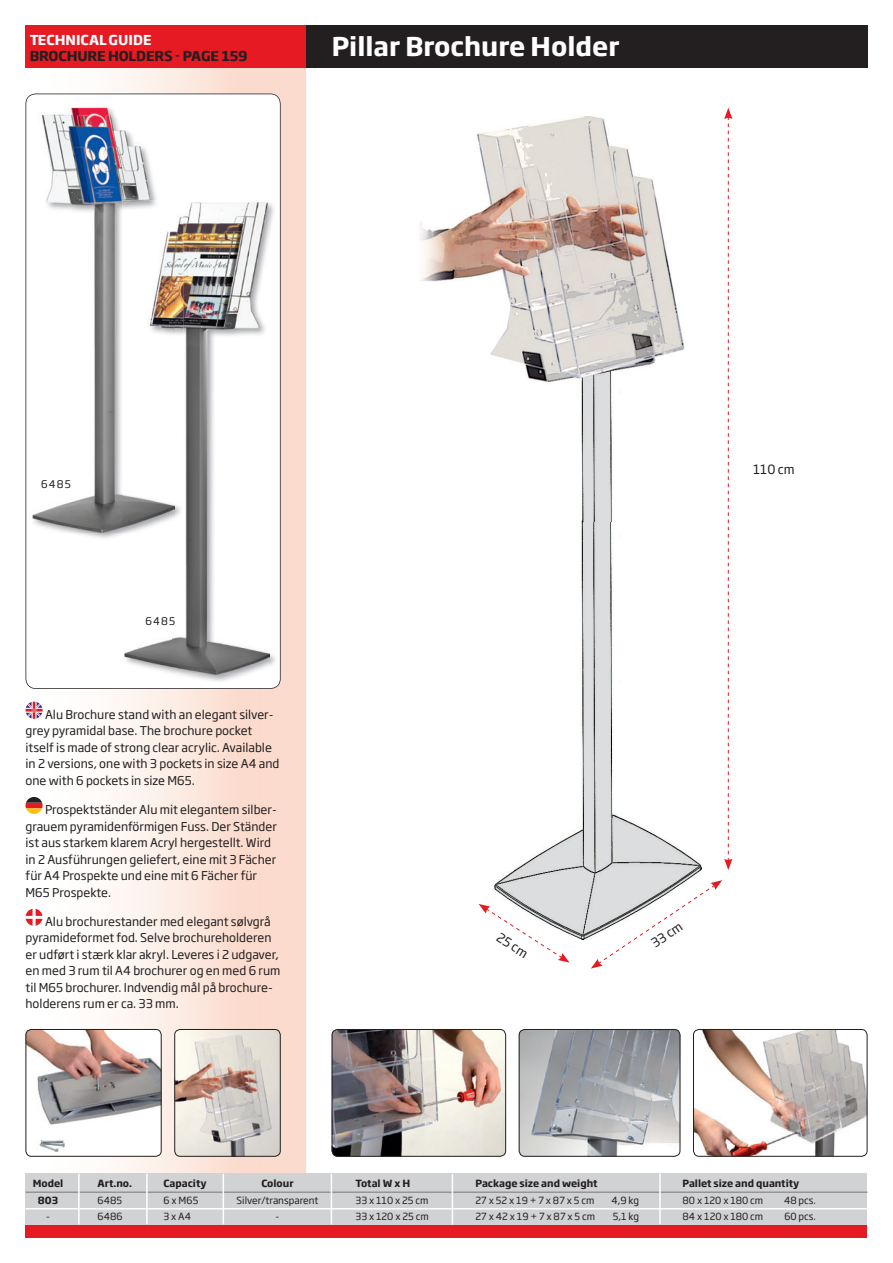
<style>
.page{position:relative;width:893px;height:1263px;background:#fff}
.page>*{position:absolute;margin:0;border:0;box-sizing:border-box;transform-origin:0 0}
.t1{font:700 25.5px "Soho Gothic Pro";color:#fff}
.t2{font:700 13.5px "Soho Gothic Pro";letter-spacing:-.01em;color:#231f20}
.t3{font:700 13.5px "Soho Gothic Pro";letter-spacing:.005em;color:#fff}
.t4{font:12.6px "Soho Gothic Pro";color:#231f20}
.t5{font:12px/16.5px "Soho Gothic Pro";color:#231f20}
.t6{font:10.5px "Soho Gothic Pro";letter-spacing:.1em;color:#231f20}
.t7{font:9.75px "Soho Gothic Pro";color:#231f20}
.t8{font:700 9.75px "Soho Gothic Pro";color:#231f20}
</style>
<div class="page">
<div style="left:306px;top:26px;width:561px;height:42px;background:#231f20"></div>
<div style="left:26px;top:26px;width:280px;height:42px;background:#e51a23"></div>
<img style="left:120px;top:1067px;width:140px;height:106px">
<div style="left:26px;top:1225px;width:841px;height:12px;background:#e51a23"></div>
<svg style="left:25px;top:94px;width:256px;height:595px"></svg>
<svg style="left:26px;top:702px;width:17px;height:17px"></svg>
<svg style="left:26px;top:797px;width:17px;height:17px"></svg>
<svg style="left:26px;top:909px;width:17px;height:17px"></svg>
<img style="left:123px;top:201px;width:155px;height:482px">
<img style="left:173px;top:202px;width:96px;height:472px">
<img style="left:124px;top:541px;width:49px;height:133px">
<img style="left:31px;top:106px;width:152px;height:435px">
<img style="left:124px;top:202px;width:59px;height:339px">
<img style="left:33px;top:108px;width:142px;height:106px">
<img style="left:33px;top:214px;width:90px;height:318px">
<img style="left:123px;top:201px;width:52px;height:331px">
<img style="left:124px;top:202px;width:51px;height:330px">
<img style="left:174px;top:1029px;width:107px;height:128px">
<div style="left:174px;top:1029px;width:107px;height:128px;border:1px solid #231f20;border-radius:6px"></div>
<div style="left:26px;top:1029px;width:135px;height:127px;background:#fff;border-radius:6px"></div>
<img style="left:26px;top:1029px;width:135px;height:123px">
<div style="left:26px;top:1029px;width:136px;height:128px;border:1px solid #231f20;border-radius:6px"></div>
<img style="left:332px;top:1029px;width:173px;height:128px">
<div style="left:332px;top:1029px;width:174px;height:128px;border:1px solid #231f20;border-radius:6px"></div>
<img style="left:519px;top:1029px;width:161px;height:127px">
<div style="left:519px;top:1029px;width:161px;height:128px;border:1px solid #231f20;border-radius:6px"></div>
<img style="left:694px;top:1029px;width:173px;height:127px">
<div style="left:693px;top:1029px;width:174px;height:128px;border:1px solid #231f20;border-radius:6px"></div>
<div style="left:26px;top:1173px;width:841px;height:52px;background:#d1d2d4"></div>
<hr style="left:26px;top:1191px;width:841px;height:2px;background:#939598">
<hr style="left:26px;top:1208px;width:841px;height:1px;background:#fff">
<hr style="left:78px;top:1174px;width:2px;height:50px;background:#fff">
<hr style="left:223px;top:1174px;width:1px;height:50px;background:#fff">
<hr style="left:331px;top:1174px;width:1px;height:50px;background:#fff">
<hr style="left:452px;top:1174px;width:1px;height:51px;background:#fff">
<hr style="left:146px;top:1173px;width:2px;height:51px;background:#fff">
<hr style="left:659px;top:1173px;width:2px;height:51px;background:#fff">
<img style="left:420px;top:116px;width:281px;height:823px">
<svg style="left:724px;top:108px;width:8px;height:762px"></svg>
<div style="left:731px;top:464px;width:85px;height:14px;background:#fff"></div>
<svg style="left:591px;top:880px;width:131px;height:88px"></svg>
<svg style="left:472px;top:904px;width:98px;height:59px"></svg>
<p class="t3" style="left:30px;top:29px;width:123px">TECHNICAL GUIDE</p>
<p class="t2" style="left:30px;top:45px;width:219px">BROCHURE HOLDERS - PAGE 159</p>
<h1 class="t1" style="left:332px;top:27px;width:289px">Pillar Brochure Holder</h1>
<p class="t6" style="left:41px;top:476px;width:31px">6485</p>
<p class="t6" style="left:146px;top:613px;width:31px">6485</p>
<p class="t5" style="left:26px;top:705px;width:255px;text-indent:20px">Alu Brochure stand with an elegant silver&shy;grey pyramidal base. The brochure pocket itself is made of strong clear acrylic. Available in 2 versions, one with 3 pockets in size A4 and one with 6 pockets in size M65.</p>
<p class="t5" style="left:26px;top:801px;width:253px;text-indent:20px">Prospektständer Alu mit elegantem silber&shy;grauem pyramidenförmigen Fuss. Der Ständer ist aus starkem klarem Acryl hergestellt. Wird in 2 Ausführungen geliefert, eine mit 3 Fächer für A4 Prospekte und eine mit 6 Fächer für M65 Prospekte.</p>
<p class="t5" style="left:26px;top:912px;width:257px;text-indent:20px">Alu brochurestander med elegant sølvgrå pyramideformet fod. Selve brochureholderen er udført i stærk klar akryl. Leveres i 2 udgaver, en med 3 rum til A4 brochurer og en med 6 rum til M65 brochurer. Indvendig mål på brochure&shy;holderens rum er ca. 33 mm.</p>
<p class="t4" style="left:753px;top:460px;width:43px">110 cm</p>
<p class="t4" style="left:503px;top:928px;width:36px;rotate:32deg">25 cm</p>
<p class="t4" style="left:647px;top:936px;width:36px;rotate:-34deg">33 cm</p>
<p class="t8" style="left:33px;top:1176px;width:32px">Model</p>
<p class="t8" style="left:98px;top:1176px;width:36px">Art.no.</p>
<p class="t8" style="left:164px;top:1176px;width:45px">Capacity</p>
<p class="t8" style="left:261px;top:1176px;width:34px">Colour</p>
<p class="t8" style="left:356px;top:1176px;width:56px">Total W x H</p>
<p class="t8" style="left:476px;top:1176px;width:123px">Package size and weight</p>
<p class="t8" style="left:683px;top:1176px;width:118px">Pallet size and quantity</p>
<p class="t8" style="left:38px;top:1192px;width:22px">803</p>
<p class="t7" style="left:98px;top:1192px;width:26px">6485</p>
<p class="t7" style="left:164px;top:1192px;width:36px">6 x M65</p>
<p class="t7" style="left:237px;top:1192px;width:83px">Silver/transparent</p>
<p class="t7" style="left:356px;top:1192px;width:74px">33 x 110 x 25 cm</p>
<p class="t7" style="left:476px;top:1192px;width:120px">27 x 52 x 19 + 7 x 87 x 5 cm</p>
<p class="t7" style="left:612px;top:1192px;width:29px">4,9 kg</p>
<p class="t7" style="left:683px;top:1192px;width:82px">80 x 120 x 180 cm</p>
<p class="t7" style="left:784px;top:1192px;width:34px">48 pcs.</p>
<p class="t7" style="left:46px;top:1209px;width:5px">-</p>
<p class="t7" style="left:98px;top:1209px;width:27px">6486</p>
<p class="t7" style="left:164px;top:1209px;width:29px">3 x A4</p>
<p class="t7" style="left:276px;top:1209px;width:5px">-</p>
<p class="t7" style="left:356px;top:1209px;width:75px">33 x 120 x 25 cm</p>
<p class="t7" style="left:476px;top:1209px;width:121px">27 x 42 x 19 + 7 x 87 x 5 cm</p>
<p class="t7" style="left:613px;top:1209px;width:28px">5,1 kg</p>
<p class="t7" style="left:683px;top:1209px;width:82px">84 x 120 x 180 cm</p>
<p class="t7" style="left:784px;top:1209px;width:33px">60 pcs.</p>
</div>
